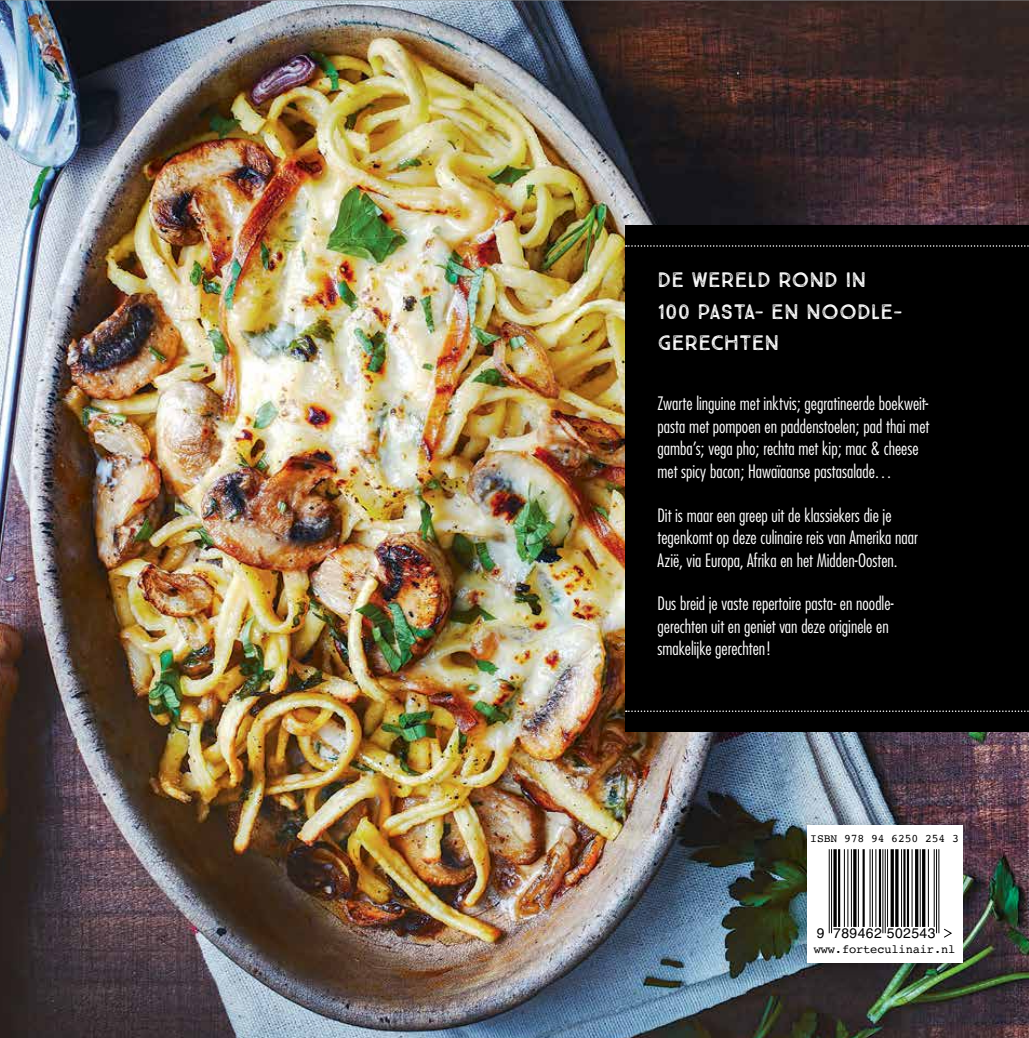
<style>
.page{position:relative;width:1029px;height:1038px;background:#fff}
.page>*{position:absolute;margin:0;border:0;box-sizing:border-box;transform-origin:0 0}
.t1{font:21px/31.5px "True North Textures";color:#fff}
.t2{font:300 condensed 18px/22.5px "Futura";color:#fff}
.t3{font:13.95px "Helvetica";letter-spacing:.025em;color:#000}
.t4{font:12px "Courier";letter-spacing:-.01em;color:#000}
.t5{font:11.4px "Courier";letter-spacing:-.01em;color:#000}
</style>
<div class="page">
<img style="left:0;top:0;width:1029px;height:1037px">
<p class="t1" style="left:658px;top:264px;width:244px">DE WERELD ROND IN<br>100 PASTA- EN NOODLE-<br>GERECHTEN</p>
<p class="t2" style="left:658px;top:392px;width:273px">Zwarte linguine met inktvis; gegratineerde boekweit&shy;pasta met pompoen en paddenstoelen; pad thai met gamba’s; vega pho; rechta met kip; mac &amp; cheese met spicy bacon; Hawaïaanse pastasalade…</p>
<p class="t2" style="left:658px;top:503px;width:262px">Dit is maar een greep uit de klassiekers die je tegenkomt op deze culinaire reis van Amerika naar<br>Azië, via Europa, Afrika en het Midden-Oosten.</p>
<p class="t2" style="left:658px;top:592px;width:238px">Dus breid je vaste repertoire pasta- en noodle&shy;gerechten uit en geniet van deze originele en smakelijke gerechten!</p>
<p class="t5" style="left:810px;top:830px;width:150px">ISBN 978 94 6250 254 3</p>
<p class="t3" style="left:817px;top:922px;width:120px">9 789462 502543</p>
<p class="t4" style="left:814px;top:940px;width:143px">www.forteculinair.nl</p>
</div>
